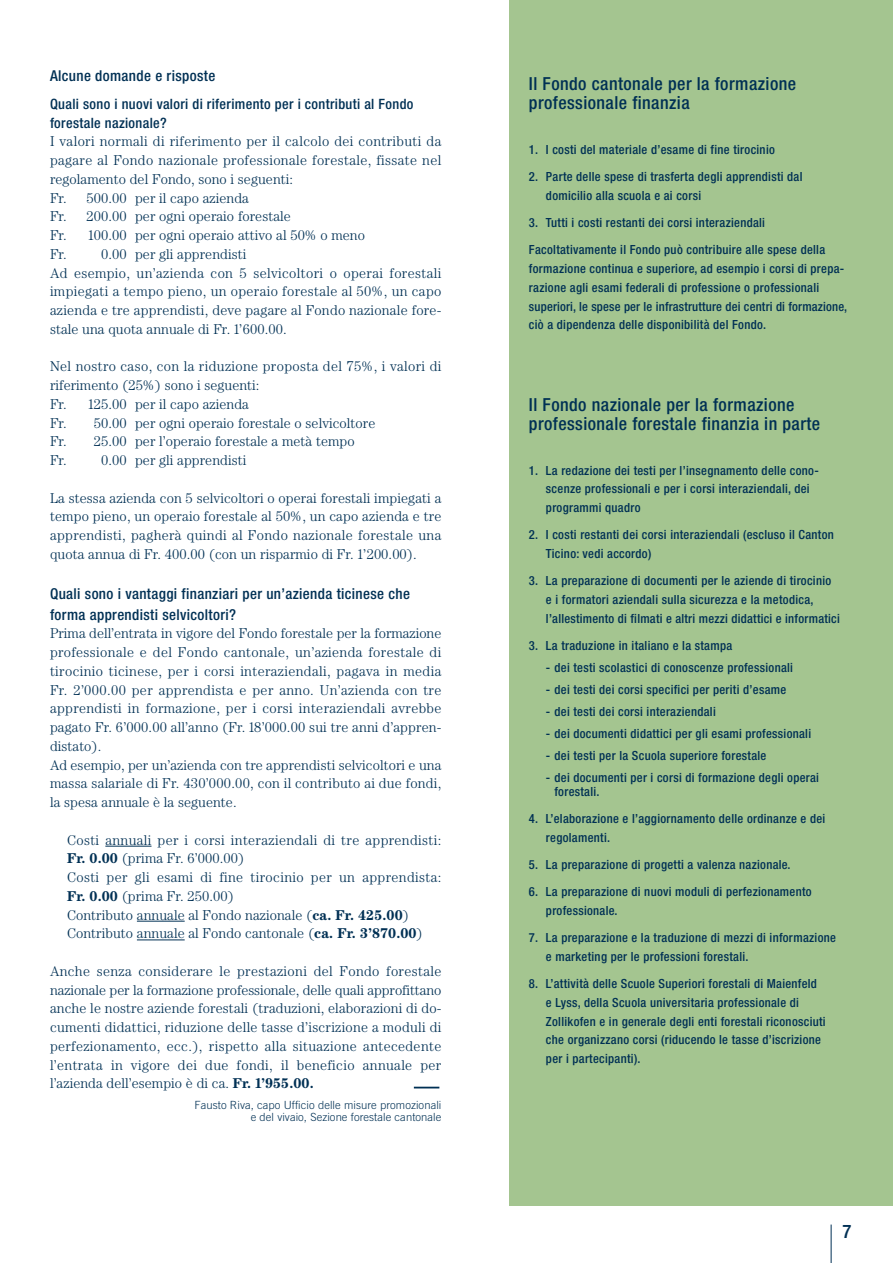
<style>
.page{position:relative;width:893px;height:1263px;background:#fff}
.page>*{position:absolute;margin:0;border:0;box-sizing:border-box;transform-origin:0 0}
.t1{font:500 condensed 18.75px "Helvetica Neue";color:#003054}
.t2{font:500 condensed 18px/18.8px "Helvetica Neue";letter-spacing:.025em;color:#003054}
.t3{font:500 condensed 15px/21px "Helvetica Neue";letter-spacing:.025em;color:#003054}
.t4{font:300 14.25px/18.8px "Century";letter-spacing:.015em;color:#003054}
.t5{font:500 condensed 14.25px/18.8px "Helvetica Neue";letter-spacing:.025em;color:#003054}
.t6{font:500 condensed 12.6px/18.8px "Helvetica Neue";letter-spacing:.025em;color:#003054}
.t7{font:300 11.25px/12px "Trade Gothic";letter-spacing:.005em;color:#003054;text-align:right}
.s1{font-weight:700}
</style>
<div class="page">
<hr style="left:830px;top:1225px;width:1px;height:38px;background:#003054">
<div style="left:509px;top:0;width:383px;height:1205px;background:#a4c590"></div>
<hr style="left:105px;top:846px;width:46px;height:1px;background:#003054">
<hr style="left:137px;top:921px;width:48px;height:1px;background:#003054">
<hr style="left:137px;top:940px;width:48px;height:1px;background:#003054">
<svg style="left:414px;top:1087px;width:25px;height:1px"></svg>
<p class="t3" style="left:50px;top:66px;width:167px">Alcune domande e risposte</p>
<p class="t5" style="left:50px;top:96px;width:365px">Quali sono i nuovi valori di riferimento per i contributi al Fondo forestale nazionale?</p>
<p class="t4" style="left:50px;top:133px;width:393px">I valori normali di riferimento per il calcolo dei contributi da pagare al Fondo nazionale professionale forestale, fissate nel regolamento del Fondo, sono i seguenti:<br>Fr. 500.00 per il capo azienda<br>Fr. 200.00 per ogni operaio forestale<br>Fr. 100.00 per ogni operaio attivo al 50% o meno<br>Fr. 0.00 per gli apprendisti<br>Ad esempio, un’azienda con 5 selvicoltori o operai forestali impiegati a tempo pieno, un operaio forestale al 50%, un capo azienda e tre apprendisti, deve pagare al Fondo nazionale fore&shy;stale una quota annuale di Fr. 1’600.00.</p>
<p class="t4" style="left:50px;top:358px;width:393px">Nel nostro caso, con la riduzione proposta del 75%, i valori di riferimento (25%) sono i seguenti:<br>Fr. 125.00 per il capo azienda<br>Fr. 50.00 per ogni operaio forestale o selvicoltore<br>Fr. 25.00 per l’operaio forestale a metà tempo<br>Fr. 0.00 per gli apprendisti</p>
<p class="t4" style="left:50px;top:490px;width:393px;text-align:justify">La stessa azienda con 5 selvicoltori o operai forestali impiegati a tempo pieno, un operaio forestale al 50%, un capo azienda e tre apprendisti, pagherà quindi al Fondo nazionale forestale una quota annua di Fr. 400.00 (con un risparmio di Fr. 1’200.00).</p>
<p class="t3" style="left:50px;top:584px;width:361px">Quali sono i vantaggi finanziari per un’azienda ticinese che forma apprendisti selvicoltori?</p>
<p class="t4" style="left:50px;top:625px;width:393px">Prima dell’entrata in vigore del Fondo forestale per la formazione professionale e del Fondo cantonale, un’azienda forestale di tirocinio ticinese, per i corsi interaziendali, pagava in media Fr. 2’000.00 per apprendista e per anno. Un’azienda con tre apprendisti in formazione, per i corsi interaziendali avrebbe pagato Fr. 6’000.00 all’anno (Fr. 18’000.00 sui tre anni d’appren&shy;distato).<br>Ad esempio, per un’azienda con tre apprendisti selvicoltori e una massa salariale di Fr. 430’000.00, con il contributo ai due fondi, la spesa annuale è la seguente.</p>
<p class="t4" style="left:67px;top:832px;width:376px">Costi annuali per i corsi interaziendali di tre apprendisti:<br><span class="s1">Fr. 0.00</span> (prima Fr. 6’000.00)<br>Costi per gli esami di fine tirocinio per un apprendista:<br><span class="s1">Fr. 0.00</span> (prima Fr. 250.00)<br>Contributo annuale al Fondo nazionale (<span class="s1">ca. Fr. 425.00</span>)<br>Contributo annuale al Fondo cantonale (<span class="s1">ca. Fr. 3’870.00</span>)</p>
<p class="t4" style="left:50px;top:963px;width:393px;text-align:justify">Anche senza considerare le prestazioni del Fondo forestale nazionale per la formazione professionale, delle quali approfittano anche le nostre aziende forestali (traduzioni, elaborazioni di do&shy;cumenti didattici, riduzione delle tasse d’iscrizione a moduli di perfezionamento, ecc.), rispetto alla situazione antecedente l’entrata in vigore dei due fondi, il beneficio annuale per l’azienda dell’esempio è di ca. <span class="s1">Fr. 1’955.00.</span></p>
<p class="t7" style="left:194px;top:1100px;width:248px">Fausto Riva, capo Ufficio delle misure promozionali e del vivaio, Sezione forestale cantonale</p>
<p class="t2" style="left:529px;top:76px;width:269px">Il Fondo cantonale per la formazione professionale finanzia</p>
<p class="t6" style="left:529px;top:141px;width:247px">1. I costi del materiale d’esame di fine tirocinio</p>
<p class="t6" style="left:546px;top:168px;width:258px;text-indent:-17px">2. Parte delle spese di trasferta degli apprendisti dal domicilio alla scuola e ai corsi</p>
<p class="t6" style="left:529px;top:210px;width:298px;line-height:27.3px">3. Tutti i costi restanti dei corsi interaziendali<br>Facoltativamente il Fondo può contribuire alle spese della</p>
<p class="t6" style="left:529px;top:260px;width:319px">formazione continua e superiore, ad esempio i corsi di prepa&shy;razione agli esami federali di professione o professionali superiori, le spese per le infrastrutture dei centri di formazione, ciò a dipendenza delle disponibilità del Fondo.</p>
<p class="t2" style="left:529px;top:397px;width:293px">Il Fondo nazionale per la formazione professionale forestale finanzia in parte</p>
<p class="t6" style="left:546px;top:462px;width:274px;text-indent:-17px">1. La redazione dei testi per l’insegnamento delle cono&shy;scenze professionali e per i corsi interaziendali, dei programmi quadro</p>
<p class="t6" style="left:546px;top:527px;width:289px;text-indent:-17px">2. I costi restanti dei corsi interaziendali (escluso il Canton<br>Ticino: vedi accordo)</p>
<p class="t6" style="left:546px;top:573px;width:295px;text-indent:-17px">3. La preparazione di documenti per le aziende di tirocinio e i formatori aziendali sulla sicurezza e la metodica, l’allestimento di filmati e altri mezzi didattici e informatici</p>
<p class="t6" style="left:529px;top:637px;width:205px">3. La traduzione in italiano e la stampa</p>
<p class="t6" style="left:546px;top:659px;width:248px">- dei testi scolastici di conoscenze professionali</p>
<p class="t6" style="left:546px;top:681px;width:242px">- dei testi dei corsi specifici per periti d’esame</p>
<p class="t6" style="left:546px;top:703px;width:171px">- dei testi dei corsi interaziendali</p>
<p class="t6" style="left:546px;top:725px;width:267px">- dei documenti didattici per gli esami professionali</p>
<p class="t6" style="left:546px;top:747px;width:222px">- dei testi per la Scuola superiore forestale</p>
<p class="t6" style="left:554px;top:772px;width:266px;line-height:13.5px;text-indent:-9px">- dei documenti per i corsi di formazione degli operai forestali.</p>
<p class="t6" style="left:546px;top:810px;width:281px;text-indent:-17px">4. L’elaborazione e l’aggiornamento delle ordinanze e dei regolamenti.</p>
<p class="t6" style="left:529px;top:856px;width:263px">5. La preparazione di progetti a valenza nazionale.</p>
<p class="t6" style="left:546px;top:883px;width:267px;text-indent:-17px">6. La preparazione di nuovi moduli di perfezionamento professionale.</p>
<p class="t6" style="left:546px;top:929px;width:291px;text-indent:-17px">7. La preparazione e la traduzione di mezzi di informazione e marketing per le professioni forestali.</p>
<p class="t6" style="left:546px;top:975px;width:281px;text-indent:-17px">8. L’attività delle Scuole Superiori forestali di Maienfeld e Lyss, della Scuola universitaria professionale di Zollikofen e in generale degli enti forestali riconosciuti che organizzano corsi (riducendo le tasse d’iscrizione per i partecipanti).</p>
<h1 class="t1" style="left:842px;top:1225px;width:10px">7</h1>
</div>
